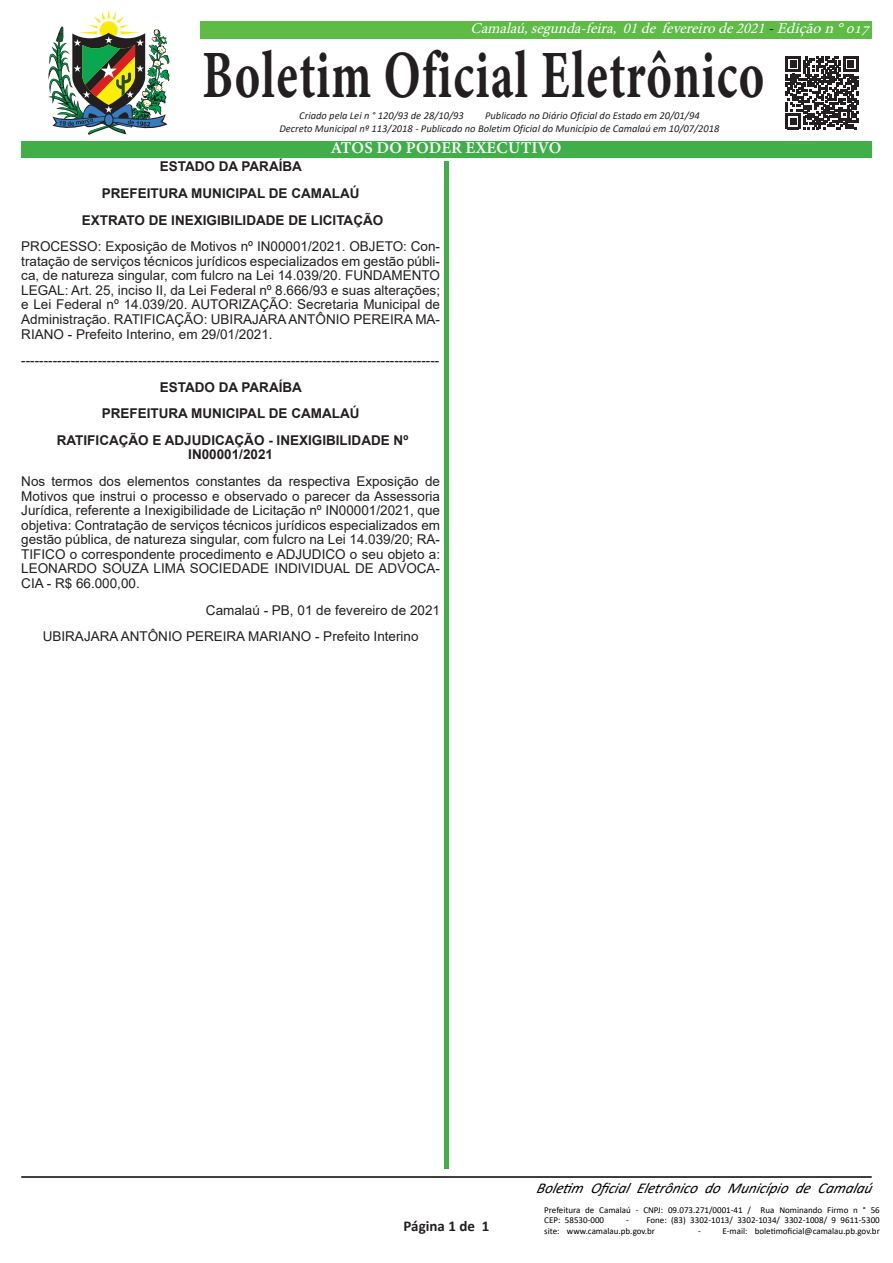
<style>
.page{position:relative;width:893px;height:1263px;background:#fff}
.page>*{position:absolute;margin:0;border:0;box-sizing:border-box;transform-origin:0 0}
.t1{font:67.65px "Minion Variable Concept";letter-spacing:.025em;color:#231f20;scale:.71 1}
.t2{font:16.5px "Minion Variable Concept";letter-spacing:.01em;color:#fff}
.t3{font:italic 15px "Minion Pro";color:#fff}
.t4{font:italic 15px "Calibri";color:#000}
.t5{font:700 15px "Calibri";color:#231f20}
.Normal__Web{font:13.5px/14.5px "Arial";color:#231f20;text-align:justify}
.Normal__Web-2{font:700 13.5px/14.5px "Arial";color:#231f20;text-align:center}
.t6{font:italic 10.5px "Calibri";color:#231f20}
.t7{font:9px/10.5px "Calibri";color:#000}
.s1{color:#000}
</style>
<div class="page">
<div style="left:21px;top:21px;width:851px;height:17px;background:#5dbb46"></div>
<hr style="left:21px;top:1176px;width:851px;height:2px;background:#000">
<div style="left:444px;top:48px;width:5px;height:1121px;background:#40ae49"></div>
<div style="left:19px;top:9px;width:181px;height:132px;background:#fff"></div>
<div style="left:425px;top:40px;width:38px;height:121px;background:#fff"></div>
<svg style="left:48px;top:10px;width:122px;height:125px"></svg>
<svg style="left:104px;top:113px;width:10px;height:14px"></svg>
<div style="left:105px;top:114px;width:8px;height:11px;background:#377dc1;border-radius:50%"></div>
<div style="left:21px;top:141px;width:851px;height:16px;background:#40ae49"></div>
<svg style="left:786px;top:56px;width:72px;height:73px"></svg>
<p class="t3" style="left:471px;top:18px;width:405px">Camalaú,segunda-feira, 01de fevereirode2021<span class="s1">-</span>Ediçãon°017</p>
<p class="t1" style="left:202px;top:28px;width:793px">Boletim Oficial Eletrônico</p>
<p class="t6" style="left:299px;top:108px;width:166px">Criado pela Lei n ° 120/93 de 28/10/93</p>
<p class="t6" style="left:485px;top:108px;width:216px">Publicado no Diário Oficial do Estado em 20/01/94</p>
<p class="t6" style="left:279px;top:121px;width:442px">Decreto Municipal nº 113/2018 - Publicado no Boletim Oficial do Município de Camalaú em 10/07/2018</p>
<p class="t2" style="left:332px;top:136px;width:231px">ATOS DO PODER EXECUTIVO</p>
<p class="Normal__Web-2" style="left:160px;top:160px;width:144px">ESTADO DA PARAÍBA</p>
<p class="Normal__Web-2" style="left:102px;top:186px;width:259px">PREFEITURA MUNICIPAL DE CAMALAÚ</p>
<p class="Normal__Web-2" style="left:82px;top:213px;width:303px">EXTRATO DE INEXIGIBILIDADE DE LICITAÇÃO</p>
<p class="Normal__Web" style="left:21px;top:239px;width:420px">PROCESSO: Exposição de Motivos nº IN00001/2021. OBJETO: Con&shy;tratação de serviços técnicos jurídicos especializados em gestão públi&shy;ca, de natureza singular, com fulcro na Lei 14.039/20. FUNDAMENTO LEGAL: Art. 25, inciso II, da Lei Federal nº 8.666/93 e suas alterações; e Lei Federal nº 14.039/20. AUTORIZAÇÃO: Secretaria Municipal de Administração. RATIFICAÇÃO: UBIRAJARA ANTÔNIO PEREIRA MA-RIANO - Prefeito Interino, em 29/01/2021.</p>
<p class="Normal__Web" style="left:21px;top:353px;width:420px">---------------------------------------------------------------------------------------------</p>
<p class="Normal__Web-2" style="left:160px;top:380px;width:144px">ESTADO DA PARAÍBA</p>
<p class="Normal__Web-2" style="left:102px;top:406px;width:259px">PREFEITURA MUNICIPAL DE CAMALAÚ</p>
<p class="Normal__Web-2" style="left:57px;top:433px;width:353px">RATIFICAÇÃO E ADJUDICAÇÃO - INEXIGIBILIDADE Nº<br>IN00001/2021</p>
<p class="Normal__Web" style="left:21px;top:474px;width:420px">Nos termos dos elementos constantes da respectiva Exposição de Motivos que instrui o processo e observado o parecer da Assessoria Jurídica, referente a Inexigibilidade de Licitação nº IN00001/2021, que objetiva: Contratação de serviços técnicos jurídicos especializados em gestão pública, de natureza singular, com fulcro na Lei 14.039/20; RA-TIFICO o correspondente procedimento e ADJUDICO o seu objeto a:<br>LEONARDO SOUZA LIMA SOCIEDADE INDIVIDUAL DE ADVOCA-CIA - R$ 66.000,00.</p>
<p class="Normal__Web" style="left:206px;top:602px;width:236px">Camalaú - PB, 01 de fevereiro de 2021</p>
<p class="Normal__Web" style="left:43px;top:629px;width:377px">UBIRAJARA ANTÔNIO PEREIRA MARIANO - Prefeito Interino</p>
<p class="t5" style="left:404px;top:1215px;width:87px">Página 1 de 1</p>
<p class="t4" style="left:536px;top:1178px;width:342px">Boletim Oficial Eletrônico do Município de Camalaú</p>
<p class="t7" style="left:544px;top:1204px;width:337px">Prefeitura de Camalaú - CNPJ: 09.073.271/0001-41 / Rua Nominando Firmo n ° 56<br>CEP: 58530-000</p>
<p class="t7" style="left:544px;top:1214px;width:337px;text-indent:82px">- Fone: (83) 3302-1013/ 3302-1034/ 3302-1008/ 9 9611-5300 site: www.camalau.pb.gov.br</p>
<p class="t7" style="left:698px;top:1225px;width:183px">- E-mail: boletimoficial@camalau.pb.gov.br</p>
</div>
